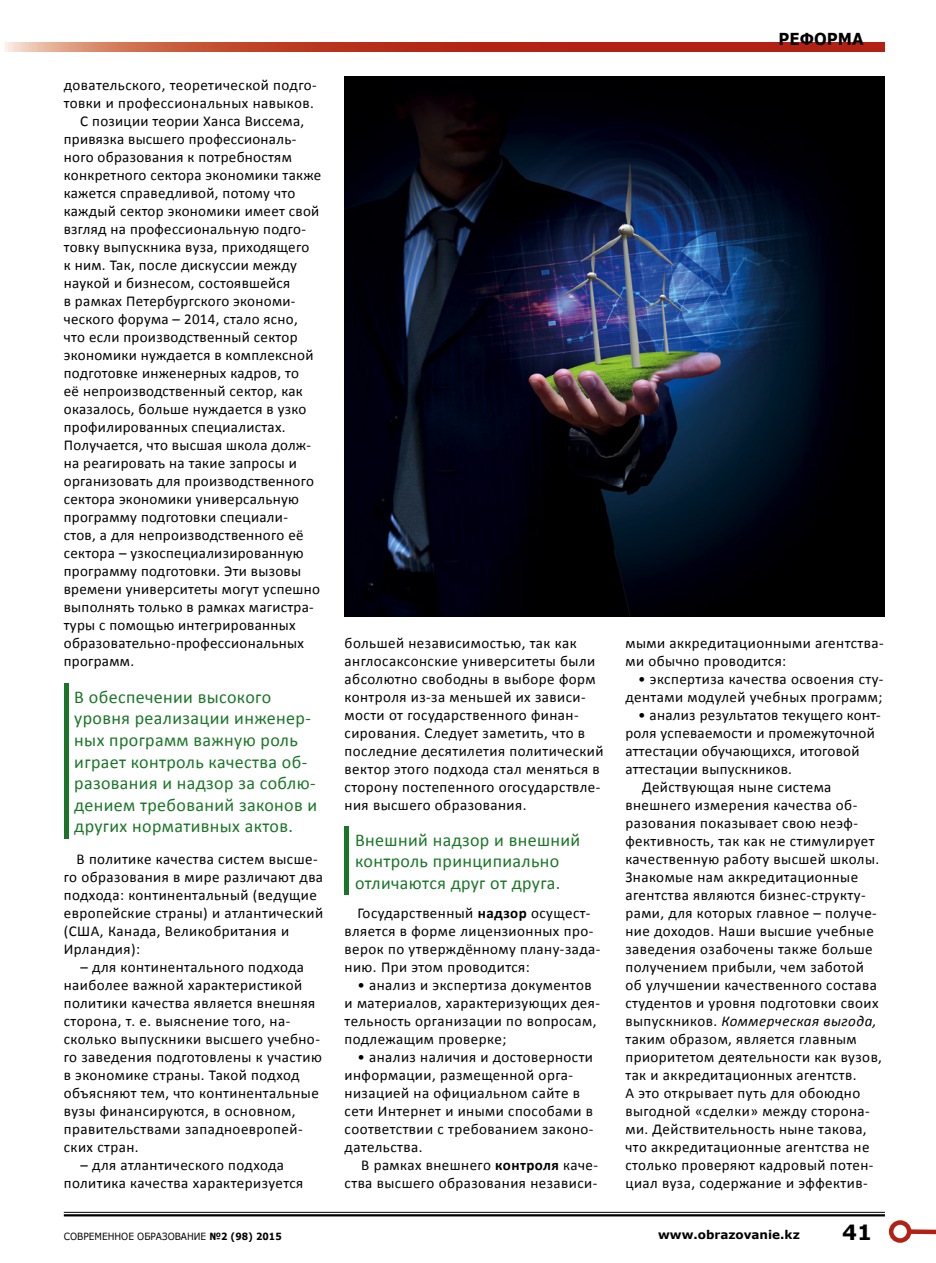
<style>
.page{position:relative;width:936px;height:1263px;background:#fff}
.page>*{position:absolute;margin:0;border:0;box-sizing:border-box;transform-origin:0 0}
.t1{font:700 21px "Verdana";color:#000}
.t2{font:18px/21.6px "Calibri";letter-spacing:.02em;color:#1a7627}
.t3{font:700 16.5px "Verdana";color:#000;scale:.91 1}
.t4{font:15px/18px "Calibri";letter-spacing:.03em;color:#000}
.t5{font:italic 15px "Calibri";letter-spacing:.03em;color:#000}
.t6{font:700 12px "Verdana";color:#000}
.t7{font:9.9px "Verdana";color:#000;scale:.91 1}
.s1{font-weight:700}
.s2{font-style:normal}
</style>
<div class="page">
<hr style="left:64px;top:683px;width:4px;height:155px;background:#1a7627">
<div style="left:344px;top:826px;width:5px;height:69px;background:#1a7627"></div>
<img style="left:344px;top:77px;width:540px;height:540px">
<hr style="left:64px;top:1212px;width:820px;height:1px;background:#000">
<hr style="left:64px;top:1214px;width:820px;height:2px;background:#000">
<svg style="left:5px;top:43px;width:879px;height:8px;background:#bd3f2c"></svg>
<div style="left:909px;top:1229px;width:26px;height:5px;background:#b32014"></div>
<div style="left:888px;top:1220px;width:23px;height:23px;border:4px solid #b32014;border-radius:50%"></div>
<p class="t4" style="left:64px;top:76px;width:254px">довательского, теоретической подго-</p>
<p class="t4" style="left:64px;top:94px;width:251px">товки и профессиональных навыков.</p>
<p class="t4" style="left:80px;top:112px;width:225px">С позиции теории Ханса Виссема,</p>
<p class="t4" style="left:64px;top:130px;width:234px">привязка высшего профессиональ-</p>
<p class="t4" style="left:64px;top:148px;width:229px">ного образования к потребностям</p>
<p class="t4" style="left:64px;top:166px;width:259px">конкретного сектора экономики также</p>
<p class="t4" style="left:64px;top:184px;width:233px">кажется справедливой, потому что</p>
<p class="t4" style="left:64px;top:202px;width:257px">каждый сектор экономики имеет свой</p>
<p class="t4" style="left:64px;top:220px;width:244px">взгляд на профессиональную подго-</p>
<p class="t4" style="left:64px;top:238px;width:247px">товку выпускника вуза, приходящего</p>
<p class="t4" style="left:64px;top:256px;width:234px">к ним. Так, после дискуссии между</p>
<p class="t4" style="left:64px;top:274px;width:228px">наукой и бизнесом, состоявшейся</p>
<p class="t4" style="left:64px;top:292px;width:233px">в рамках Петербургского экономи-</p>
<p class="t4" style="left:64px;top:310px;width:235px">ческого форума – 2014, стало ясно,</p>
<p class="t4" style="left:64px;top:328px;width:235px">что если производственный сектор</p>
<p class="t4" style="left:64px;top:346px;width:251px">экономики нуждается в комплексной</p>
<p class="t4" style="left:64px;top:364px;width:237px">подготовке инженерных кадров, то</p>
<p class="t4" style="left:64px;top:382px;width:240px">её непроизводственный сектор, как</p>
<p class="t4" style="left:64px;top:400px;width:244px">оказалось, больше нуждается в узко</p>
<p class="t4" style="left:64px;top:418px;width:223px">профилированных специалистах.</p>
<p class="t4" style="left:64px;top:436px;width:249px">Получается, что высшая школа долж-</p>
<p class="t4" style="left:64px;top:454px;width:234px">на реагировать на такие запросы и</p>
<p class="t4" style="left:64px;top:472px;width:252px">организовать для производственного</p>
<p class="t4" style="left:64px;top:490px;width:237px">сектора экономики универсальную</p>
<p class="t4" style="left:64px;top:508px;width:225px">программу подготовки специали-</p>
<p class="t4" style="left:64px;top:526px;width:241px">стов, а для непроизводственного её</p>
<p class="t4" style="left:64px;top:544px;width:241px">сектора – узкоспециализированную</p>
<p class="t4" style="left:64px;top:562px;width:239px">программу подготовки. Эти вызовы</p>
<p class="t4" style="left:64px;top:580px;width:258px">времени университеты могут успешно</p>
<p class="t4" style="left:64px;top:598px;width:251px">выполнять только в рамках магистра-</p>
<p class="t4" style="left:64px;top:616px;width:233px">туры с помощью интегрированных</p>
<p class="t4" style="left:64px;top:634px;width:242px">образовательно-профессиональных</p>
<p class="t4" style="left:64px;top:652px;width:72px">программ.</p>
<p class="t2" style="left:74px;top:686px;width:244px">В обеспечении высокого уровня реализации инженер&shy;ных программ важную роль играет контроль качества об&shy;разования и надзор за соблю&shy;дением требований законов и других нормативных актов.</p>
<p class="t4" style="left:64px;top:850px;width:261px;text-indent:13px">В политике качества систем высше&shy;го образования в мире различают два подхода: континентальный (ведущие европейские страны) и атлантический (США, Канада, Великобритания и<br>Ирландия):</p>
<p class="t4" style="left:64px;top:958px;width:259px;text-indent:17px">– для континентального подхода наиболее важной характеристикой политики качества является внешняя сторона, т. е. выяснение того, на&shy;сколько выпускники высшего учебно&shy;го заведения подготовлены к участию в экономике страны. Такой подход объясняют тем, что континентальные вузы финансируются, в основном, правительствами западноевропей&shy;ских стран.</p>
<p class="t4" style="left:64px;top:1156px;width:241px;text-align:center">– для атлантического подхода политика качества характеризуется</p>
<p class="t4" style="left:344px;top:634px;width:260px">большей независимостью, так как англосаксонские университеты были абсолютно свободны в выборе форм контроля из-за меньшей их зависи&shy;мости от государственного финан&shy;сирования. Следует заметить, что в последние десятилетия политический вектор этого подхода стал меняться в сторону постепенного огосударствле&shy;ния высшего образования.</p>
<p class="t2" style="left:355px;top:829px;width:227px">Внешний надзор и внешний контроль принципиально отличаются друг от друга.</p>
<p class="t4" style="left:344px;top:904px;width:257px;text-indent:13px">Государственный <span class="s1">надзор</span> осущест&shy;вляется в форме лицензионных про&shy;верок по утверждённому плану-зада&shy;нию. При этом проводится:</p>
<p class="t4" style="left:344px;top:976px;width:257px;text-indent:13px">• анализ и экспертиза документов и материалов, характеризующих дея&shy;тельность организации по вопросам, подлежащим проверке;</p>
<p class="t4" style="left:344px;top:1048px;width:250px;text-indent:13px">• анализ наличия и достоверности информации, размещенной орга&shy;низацией на официальном сайте в сети Интернет и иными способами в соответствии с требованием законо&shy;дательства.</p>
<p class="t4" style="left:344px;top:1156px;width:255px;text-align:right">В рамках внешнего <span class="s1">контроля</span> каче&shy;ства высшего образования независи-</p>
<p class="t3" style="left:778px;top:27px;width:95px">РЕФОРМА</p>
<p class="t4" style="left:625px;top:634px;width:260px">мыми аккредитационными агентства&shy;ми обычно проводится:</p>
<p class="t4" style="left:625px;top:670px;width:259px;text-align:right">• экспертиза качества освоения сту&shy;дентами модулей учебных программ;</p>
<p class="t4" style="left:638px;top:706px;width:244px">• анализ результатов текущего конт-</p>
<p class="t4" style="left:625px;top:724px;width:251px">роля успеваемости и промежуточной</p>
<p class="t4" style="left:625px;top:742px;width:236px">аттестации обучающихся, итоговой</p>
<p class="t4" style="left:625px;top:760px;width:168px">аттестации выпускников.</p>
<p class="t4" style="left:642px;top:778px;width:191px">Действующая ныне система</p>
<p class="t4" style="left:625px;top:796px;width:233px">внешнего измерения качества об-</p>
<p class="t4" style="left:625px;top:814px;width:234px">разования показывает свою неэф-</p>
<p class="t4" style="left:625px;top:832px;width:250px">фективность, так как не стимулирует</p>
<p class="t4" style="left:625px;top:850px;width:255px">качественную работу высшей школы.</p>
<p class="t4" style="left:625px;top:868px;width:234px">Знакомые нам аккредитационные</p>
<p class="t4" style="left:625px;top:886px;width:242px">агентства являются бизнес-структу-</p>
<p class="t4" style="left:625px;top:904px;width:253px">рами, для которых главное – получе-</p>
<p class="t4" style="left:625px;top:922px;width:250px">ние доходов. Наши высшие учебные</p>
<p class="t4" style="left:625px;top:940px;width:249px">заведения озабочены также больше</p>
<p class="t4" style="left:625px;top:958px;width:240px">получением прибыли, чем заботой</p>
<p class="t4" style="left:625px;top:976px;width:253px">об улучшении качественного состава</p>
<p class="t4" style="left:625px;top:994px;width:255px">студентов и уровня подготовки своих</p>
<p class="t5" style="left:625px;top:1011px;width:253px"><span class="s2">выпускников.</span> Коммерческая выгода,</p>
<p class="t4" style="left:625px;top:1030px;width:233px">таким образом, является главным</p>
<p class="t4" style="left:625px;top:1048px;width:258px">приоритетом деятельности как вузов,</p>
<p class="t4" style="left:625px;top:1066px;width:233px">так и аккредитационных агентств.</p>
<p class="t4" style="left:625px;top:1084px;width:236px">А это открывает путь для обоюдно</p>
<p class="t4" style="left:625px;top:1102px;width:246px">выгодной «сделки» между сторона-</p>
<p class="t4" style="left:625px;top:1120px;width:243px">ми. Действительность ныне такова,</p>
<p class="t4" style="left:625px;top:1138px;width:245px">что аккредитационные агентства не</p>
<p class="t4" style="left:625px;top:1156px;width:250px">столько проверяют кадровый потен-</p>
<p class="t4" style="left:625px;top:1174px;width:244px">циал вуза, содержание и эффектив-</p>
<p class="t7" style="left:64px;top:1229px;width:241px">СОВРЕМЕННОЕ ОБРАЗОВАНИЕ <span class="s1">№2 (98) 2015</span></p>
<p class="t6" style="left:658px;top:1226px;width:143px">www.obrazovanie.kz</p>
<h1 class="t1" style="left:842px;top:1217px;width:31px">41</h1>
</div>
